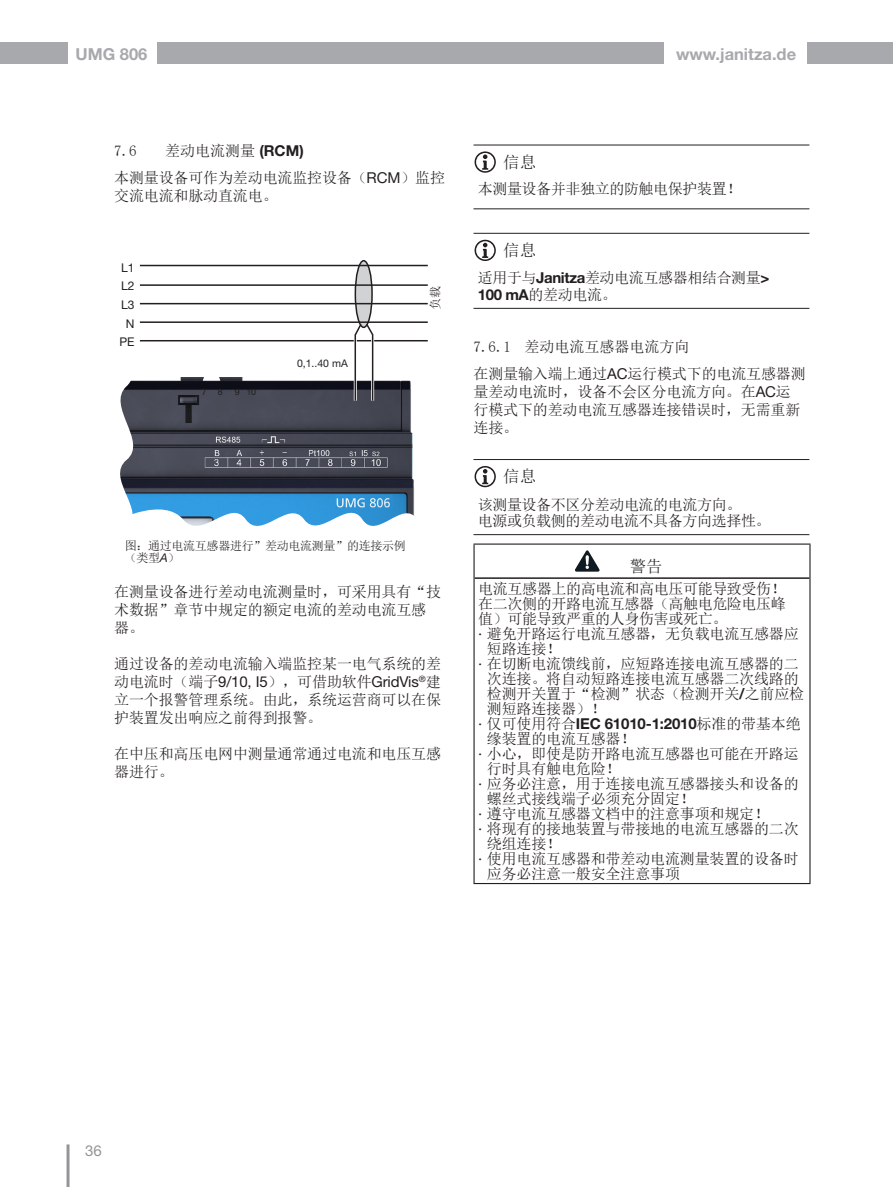
<style>
.page{position:relative;width:893px;height:1187px;background:#fff}
.page>*{position:absolute;margin:0;border:0;box-sizing:border-box;transform-origin:0 0}
.t1{font:700 16.5px "Helvetica Neue LT";color:#a8a9ad}
._18_12pt_Info_sw{font:16.5px "Sim Sun";color:#231f20}
._18_12pt_Signalwort{font:16.5px "Sim Sun";color:#231f20}
._18_10pt_Fliesstext{font:15px/18px "Sim Sun";letter-spacing:-.01em;color:#231f20}
._18_10pt_Tab_LB{font:15px/16.5px "Sim Sun";letter-spacing:-.025em;color:#231f20}
._18_10pt_Linksbündig{font:15px/15px "Sim Sun";letter-spacing:-.025em;color:#231f20}
.t2{font:15px "Helvetica Neue LT";color:#939598}
._18_8pt_it_Tabfuss_u{font:12px/12px "Sim Sun";letter-spacing:-.025em;color:#231f20}
._18_8pt_LB{font:12px "Helvetica Neue LT";color:#231f20}
._18_8pt_LB-2{font:12px "Sim Sun";color:#231f20}
._18_7pt-Links{font:10.5px "Helvetica Neue LT";color:#231f20}
._18_6pt-Links{font:9px "Helvetica Neue LT";color:#231f20}
.s1{font-family:"Helvetica Neue LT";font-weight:700}
.s2{font-family:"Helvetica Neue LT"}
.s3{font-family:"Helvetica Neue LT";font-style:italic}
</style>
<div class="page">
<hr style="left:67px;top:1144px;width:3px;height:42px;background:#939598">
<div style="left:0;top:43px;width:68px;height:21px;background:#a8a9ad"></div>
<div style="left:157px;top:43px;width:506px;height:21px;background:#a8a9ad"></div>
<div style="left:808px;top:43px;width:85px;height:21px;background:#a8a9ad"></div>
<hr style="left:140px;top:340px;width:288px;height:1px;background:#231f20">
<div style="left:355px;top:261px;width:17px;height:66px;background:#d1d2d4;border-radius:50%"></div>
<div style="left:355px;top:260px;width:18px;height:68px;border:2px solid #231f20;border-radius:50%"></div>
<hr style="left:371px;top:334px;width:3px;height:66px;background:#fff">
<hr style="left:372px;top:334px;width:1px;height:66px;background:#231f20">
<hr style="left:354px;top:334px;width:3px;height:66px;background:#fff">
<hr style="left:355px;top:334px;width:1px;height:66px;background:#231f20">
<svg style="left:354px;top:323px;width:20px;height:14px"></svg>
<hr style="left:140px;top:265px;width:288px;height:1px;background:#231f20">
<hr style="left:140px;top:321px;width:288px;height:2px;background:#231f20">
<hr style="left:140px;top:303px;width:288px;height:1px;background:#231f20">
<hr style="left:140px;top:284px;width:288px;height:2px;background:#231f20">
<hr style="left:499px;top:145px;width:310px;height:1px;background:#231f20">
<svg style="left:473px;top:208px;width:26px;height:1px"></svg>
<hr style="left:499px;top:208px;width:310px;height:1px;background:#231f20">
<svg style="left:473px;top:145px;width:26px;height:28px"></svg>
<hr style="left:499px;top:459px;width:310px;height:1px;background:#231f20">
<hr style="left:499px;top:534px;width:310px;height:1px;background:#231f20">
<hr style="left:473px;top:578px;width:2px;height:304px;background:#231f20">
<hr style="left:809px;top:578px;width:1px;height:304px;background:#231f20">
<hr style="left:473px;top:882px;width:337px;height:2px;background:#231f20">
<hr style="left:473px;top:543px;width:337px;height:1px;background:#231f20">
<hr style="left:809px;top:544px;width:1px;height:34px;background:#231f20">
<hr style="left:475px;top:577px;width:334px;height:2px;background:#231f20">
<svg style="left:120px;top:377px;width:379px;height:217px"></svg>
<svg style="left:575px;top:550px;width:24px;height:21px"></svg>
<svg style="left:473px;top:233px;width:26px;height:1px"></svg>
<hr style="left:499px;top:233px;width:310px;height:1px;background:#231f20">
<svg style="left:473px;top:308px;width:26px;height:1px"></svg>
<hr style="left:499px;top:308px;width:310px;height:1px;background:#231f20">
<svg style="left:475px;top:240px;width:21px;height:21px"></svg>
<p class="t1" style="left:76px;top:44px;width:73px">UMG 806</p>
<p class="t1" style="left:676px;top:44px;width:122px">www.janitza.de</p>
<p class="_18_10pt_Fliesstext" style="left:114px;top:142px;width:24px">7.6</p>
<p class="_18_10pt_Fliesstext" style="left:165px;top:142px;width:140px">差动电流测量 <span class="s1">(RCM)</span></p>
<p class="_18_10pt_Fliesstext" style="left:114px;top:168px;width:332px">本测量设备可作为差动电流监控设备（<span class="s2">RCM</span>）监控交流电流和脉动直流电。</p>
<p class="_18_8pt_LB" style="left:121px;top:260px;width:15px">L1</p>
<p class="_18_8pt_LB" style="left:121px;top:279px;width:15px">L2</p>
<p class="_18_8pt_LB" style="left:121px;top:297px;width:15px">L3</p>
<p class="_18_8pt_LB" style="left:126px;top:316px;width:10px">N</p>
<p class="_18_8pt_LB" style="left:119px;top:335px;width:17px">PE</p>
<p class="_18_6pt-Links" style="left:202px;top:387px;width:7px">7</p>
<p class="_18_6pt-Links" style="left:218px;top:387px;width:7px">8</p>
<p class="_18_6pt-Links" style="left:235px;top:387px;width:7px">9</p>
<p class="_18_6pt-Links" style="left:246px;top:387px;width:11px">10</p>
<p class="_18_7pt-Links" style="left:297px;top:357px;width:52px">0,1..40 mA</p>
<p class="_18_8pt_LB-2" style="left:429px;top:310px;width:25px;rotate:-90deg">负载</p>
<p class="_18_8pt_it_Tabfuss_u" style="left:125px;top:539px;width:283px">图：通过电流互感器进行”差动电流测量”的连接示例（类型<span class="s3">A</span>）</p>
<p class="_18_10pt_Fliesstext" style="left:114px;top:583px;width:328px">在测量设备进行差动电流测量时，可采用具有“技术数据”章节中规定的额定电流的差动电流互感器。</p>
<p class="_18_10pt_Fliesstext" style="left:114px;top:655px;width:328px;text-align:justify">通过设备的差动电流输入端监控某一电气系统的差动电流时（端子<span class="s2">9/10, I5</span>），可借助软件<span class="s2">GridVis</span><sup>®</sup>建立一个报警管理系统。由此，系统运营商可以在保护装置发出响应之前得到报警。</p>
<p class="_18_10pt_Fliesstext" style="left:114px;top:745px;width:328px">在中压和高压电网中测量通常通过电流和电压互感器进行。</p>
<p class="_18_12pt_Info_sw" style="left:503px;top:154px;width:34px">信息</p>
<p class="_18_10pt_Tab_LB" style="left:478px;top:180px;width:265px">本测量设备并非独立的防触电保护装置！</p>
<p class="_18_12pt_Info_sw" style="left:503px;top:242px;width:34px">信息</p>
<p class="_18_10pt_Tab_LB" style="left:478px;top:270px;width:293px">适用于与<span class="s1">Janitza</span>差动电流互感器相结合测量<span class="s1">&gt;<br>100 mA</span>的差动电流。</p>
<p class="_18_10pt_Fliesstext" style="left:473px;top:338px;width:218px">7.6.1 差动电流互感器电流方向</p>
<p class="_18_10pt_Fliesstext" style="left:473px;top:364px;width:334px">在测量输入端上通过<span class="s2">AC</span>运行模式下的电流互感器测量差动电流时，设备不会区分电流方向。在<span class="s2">AC</span>运行模式下的差动电流互感器连接错误时，无需重新连接。</p>
<p class="_18_12pt_Info_sw" style="left:503px;top:468px;width:34px">信息</p>
<p class="_18_10pt_Tab_LB" style="left:478px;top:496px;width:265px">该测量设备不区分差动电流的电流方向。</p>
<p class="_18_10pt_Tab_LB" style="left:478px;top:512px;width:294px">电源或负载侧的差动电流不具备方向选择性。</p>
<p class="_18_12pt_Signalwort" style="left:630px;top:557px;width:34px">警告</p>
<p class="_18_10pt_Linksbündig" style="left:478px;top:581px;width:309px">电流互感器上的高电流和高电压可能导致受伤！</p>
<p class="_18_10pt_Linksbündig" style="left:478px;top:596px;width:309px">在二次侧的开路电流互感器（高触电危险电压峰值）可能导致严重的人身伤害或死亡。</p>
<p class="_18_10pt_Fliesstext" style="left:487px;top:626px;width:313px;line-height:15px;text-indent:-9px"><span class="s2">·</span> 避免开路运行电流互感器，无负载电流互感器应短路连接！</p>
<p class="_18_10pt_Fliesstext" style="left:487px;top:656px;width:319px;line-height:15px;text-indent:-9px"><span class="s2">·</span> 在切断电流馈线前，应短路连接电流互感器的二次连接。将自动短路连接电流互感器二次线路的检测开关置于“检测”状态（检测开关<span class="s1">/</span>之前应检测短路连接器）！</p>
<p class="_18_10pt_Fliesstext" style="left:487px;top:716px;width:315px;line-height:15px;text-indent:-9px"><span class="s2">·</span> 仅可使用符合<span class="s1">IEC 61010-1:2010</span>标准的带基本绝缘装置的电流互感器！</p>
<p class="_18_10pt_Fliesstext" style="left:487px;top:746px;width:313px;line-height:15px;text-indent:-9px"><span class="s2">·</span> 小心，即使是防开路电流互感器也可能在开路运行时具有触电危险！</p>
<p class="_18_10pt_Fliesstext" style="left:487px;top:776px;width:313px;line-height:15px;text-indent:-9px"><span class="s2">·</span> 应务必注意，用于连接电流互感器接头和设备的螺丝式接线端子必须充分固定！</p>
<p class="_18_10pt_Fliesstext" style="left:478px;top:804px;width:292px"><span class="s2">·</span> 遵守电流互感器文档中的注意事项和规定！</p>
<p class="_18_10pt_Fliesstext" style="left:487px;top:821px;width:313px;line-height:15px;text-indent:-9px"><span class="s2">·</span> 将现有的接地装置与带接地的电流互感器的二次绕组连接！</p>
<p class="_18_10pt_Fliesstext" style="left:487px;top:851px;width:313px;line-height:15px;text-indent:-9px"><span class="s2">·</span> 使用电流互感器和带差动电流测量装置的设备时应务必注意一般安全注意事项</p>
<p class="t2" style="left:85px;top:1141px;width:18px">36</p>
</div>
